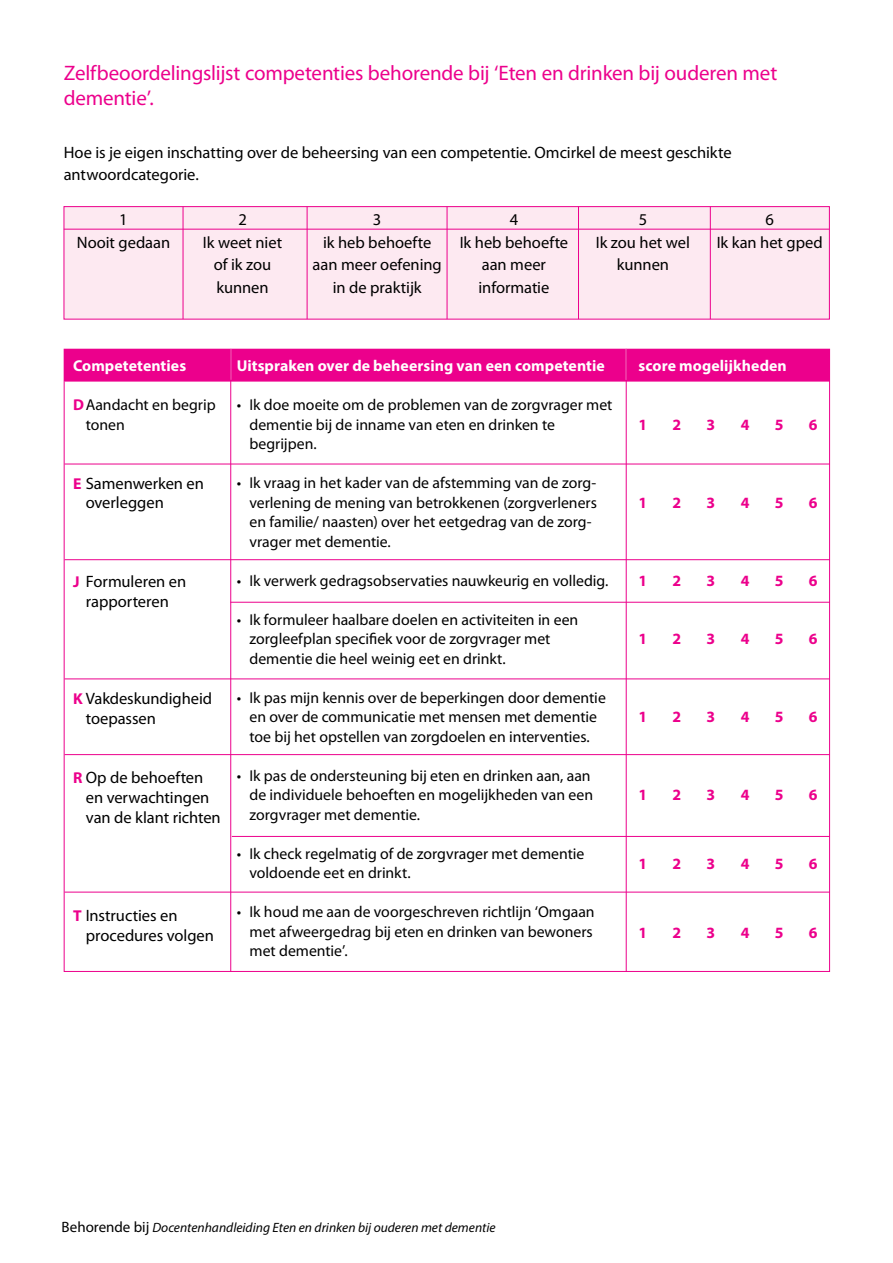
<style>
.page{position:relative;width:893px;height:1263px;background:#fff}
.page>*{position:absolute;margin:0;border:0;box-sizing:border-box;transform-origin:0 0}
.t1{font:21px/25.2px "Myriad Pro";letter-spacing:-.005em;color:#ec008c}
.t2{font:16.5px/22.5px "Myriad Pro";color:#000;text-align:center}
.t3{font:15.75px/19.5px "Myriad Pro";color:#000}
.t4{font:700 15.75px "Myriad Pro";letter-spacing:.005em;color:#fff}
.t5{font:700 15.75px "Myriad Pro";color:#ec008c}
.t6{font:italic 13.5px "Myriad Pro";color:#000}
.s1{font-weight:700;color:#ec008c}
.s2{font-weight:700;font-size:15.75px;color:#ec008c}
.s3{font-style:normal;font-size:15px}
</style>
<div class="page">
<div style="left:64px;top:207px;width:765px;height:112px;background:#fde9f1"></div>
<div style="left:64px;top:206px;width:766px;height:113px;border:1px solid #ec008c"></div>
<svg style="left:63px;top:348px;width:767px;height:624px"></svg>
<hr style="left:183px;top:207px;width:1px;height:112px;background:#ec008c">
<hr style="left:578px;top:207px;width:1px;height:112px;background:#ec008c">
<hr style="left:307px;top:207px;width:1px;height:112px;background:#ec008c">
<hr style="left:447px;top:207px;width:1px;height:112px;background:#ec008c">
<hr style="left:710px;top:207px;width:1px;height:112px;background:#ec008c">
<div style="left:65px;top:349px;width:765px;height:32px;background:#ec008c"></div>
<hr style="left:65px;top:381px;width:765px;height:1px;background:#ec008c">
<hr style="left:65px;top:559px;width:765px;height:1px;background:#ec008c">
<hr style="left:65px;top:892px;width:765px;height:1px;background:#ec008c">
<hr style="left:65px;top:754px;width:765px;height:1px;background:#ec008c">
<hr style="left:65px;top:464px;width:765px;height:1px;background:#ec008c">
<hr style="left:65px;top:678px;width:765px;height:1px;background:#ec008c">
<hr style="left:230px;top:349px;width:1px;height:623px;background:#ec008c">
<hr style="left:626px;top:349px;width:1px;height:623px;background:#ec008c">
<hr style="left:230px;top:602px;width:600px;height:1px;background:#ec008c">
<hr style="left:232px;top:836px;width:598px;height:1px;background:#ec008c">
<hr style="left:64px;top:229px;width:765px;height:1px;background:#ec008c">
<h1 class="t1" style="left:64px;top:60px;width:715px">Zelfbeoordelingslijst competenties behorende bij ‘Eten en drinken bij ouderen met dementie’.</h1>
<p class="t2" style="left:64px;top:140px;width:669px;text-align:left">Hoe is je eigen inschatting over de beheersing van een competentie. Omcirkel de meest geschikte antwoordcategorie.</p>
<p class="t2" style="left:77px;top:208px;width:95px">1<br>Nooit gedaan</p>
<p class="t2" style="left:203px;top:208px;width:81px">2<br>Ik weet niet of ik zou kunnen</p>
<p class="t2" style="left:313px;top:208px;width:131px">3<br>ik heb behoefte aan meer oefening in de praktijk</p>
<p class="t2" style="left:460px;top:208px;width:110px">4<br>Ik heb behoefte aan meer informatie</p>
<p class="t2" style="left:596px;top:208px;width:96px">5<br>Ik zou het wel kunnen</p>
<p class="t2" style="left:717px;top:208px;width:108px">6<br>Ik kan het gped</p>
<p class="t4" style="left:73px;top:356px;width:115px">Competetenties</p>
<p class="t3" style="left:86px;top:395px;width:131px;text-indent:-13px"><span class="s1">D</span>Aandacht en begrip tonen</p>
<p class="t2" style="left:86px;top:473px;width:120px;line-height:19.8px;text-align:left;text-indent:-13px"><span class="s2">E</span> Samenwerken en overleggen</p>
<p class="t2" style="left:73px;top:571px;width:115px;line-height:19.8px"><span class="s2">J</span> Formuleren en rapporteren</p>
<p class="t2" style="left:86px;top:689px;width:128px;line-height:19.8px;text-align:left;text-indent:-13px"><span class="s2">K</span> Vakdeskundigheid toepassen</p>
<p class="t2" style="left:86px;top:767px;width:136px;line-height:19.8px;text-align:left;text-indent:-13px"><span class="s2">R</span> Op de behoeften en verwachtingen van de klant richten</p>
<p class="t2" style="left:86px;top:905px;width:130px;line-height:19.8px;text-align:left;text-indent:-13px"><span class="s2">T</span> Instructies en procedures volgen</p>
<p class="t4" style="left:237px;top:356px;width:370px">Uitspraken over de beheersing van een competentie</p>
<p class="t3" style="left:249px;top:395px;width:364px;text-indent:-13px">• Ik doe moeite om de problemen van de zorgvrager met dementie bij de inname van eten en drinken te begrijpen.</p>
<p class="t3" style="left:249px;top:473px;width:349px;text-indent:-13px">• Ik vraag in het kader van de afstemming van de zorg&shy;verlening de mening van betrokkenen (zorgverleners en familie/ naasten) over het eetgedrag van de zorg&shy;vrager met dementie.</p>
<p class="t3" style="left:237px;top:570px;width:373px">• Ik verwerk gedragsobservaties nauwkeurig en volledig.</p>
<p class="t3" style="left:249px;top:609px;width:330px;text-indent:-13px">• Ik formuleer haalbare doelen en activiteiten in een zorgleefplan specifiek voor de zorgvrager met dementie die heel weinig eet en drinkt.</p>
<p class="t3" style="left:237px;top:687px;width:371px;text-align:center">• Ik pas mijn kennis over de beperkingen door dementie en over de communicatie met mensen met dementie toe bij het opstellen van zorgdoelen en interventies.</p>
<p class="t3" style="left:249px;top:765px;width:345px;text-indent:-13px">• Ik pas de ondersteuning bij eten en drinken aan, aan de individuele behoeften en mogelijkheden van een zorgvrager met dementie.</p>
<p class="t3" style="left:249px;top:843px;width:336px;text-indent:-13px">• Ik check regelmatig of de zorgvrager met dementie voldoende eet en drinkt.</p>
<p class="t3" style="left:249px;top:902px;width:347px;text-align:justify;text-indent:-13px">• Ik houd me aan de voorgeschreven richtlijn ‘Omgaan met afweergedrag bij eten en drinken van bewoners met dementie’.</p>
<p class="t4" style="left:639px;top:356px;width:150px">score mogelijkheden</p>
<p class="t5" style="left:639px;top:414px;width:10px">1</p>
<p class="t5" style="left:673px;top:414px;width:10px">2</p>
<p class="t5" style="left:707px;top:414px;width:10px">3</p>
<p class="t5" style="left:741px;top:414px;width:10px">4</p>
<p class="t5" style="left:775px;top:414px;width:10px">5</p>
<p class="t5" style="left:809px;top:414px;width:10px">6</p>
<p class="t5" style="left:639px;top:492px;width:10px">1</p>
<p class="t5" style="left:673px;top:492px;width:10px">2</p>
<p class="t5" style="left:707px;top:492px;width:10px">3</p>
<p class="t5" style="left:741px;top:492px;width:10px">4</p>
<p class="t5" style="left:775px;top:492px;width:10px">5</p>
<p class="t5" style="left:809px;top:492px;width:10px">6</p>
<p class="t5" style="left:639px;top:570px;width:10px">1</p>
<p class="t5" style="left:673px;top:570px;width:10px">2</p>
<p class="t5" style="left:707px;top:570px;width:10px">3</p>
<p class="t5" style="left:741px;top:570px;width:10px">4</p>
<p class="t5" style="left:775px;top:570px;width:10px">5</p>
<p class="t5" style="left:809px;top:570px;width:10px">6</p>
<p class="t5" style="left:639px;top:629px;width:10px">1</p>
<p class="t5" style="left:673px;top:629px;width:10px">2</p>
<p class="t5" style="left:707px;top:629px;width:10px">3</p>
<p class="t5" style="left:741px;top:629px;width:10px">4</p>
<p class="t5" style="left:775px;top:629px;width:10px">5</p>
<p class="t5" style="left:809px;top:629px;width:10px">6</p>
<p class="t5" style="left:639px;top:707px;width:10px">1</p>
<p class="t5" style="left:673px;top:707px;width:10px">2</p>
<p class="t5" style="left:707px;top:707px;width:10px">3</p>
<p class="t5" style="left:741px;top:707px;width:10px">4</p>
<p class="t5" style="left:775px;top:707px;width:10px">5</p>
<p class="t5" style="left:809px;top:707px;width:10px">6</p>
<p class="t5" style="left:639px;top:785px;width:10px">1</p>
<p class="t5" style="left:673px;top:785px;width:10px">2</p>
<p class="t5" style="left:707px;top:785px;width:10px">3</p>
<p class="t5" style="left:741px;top:785px;width:10px">4</p>
<p class="t5" style="left:775px;top:785px;width:10px">5</p>
<p class="t5" style="left:809px;top:785px;width:10px">6</p>
<p class="t5" style="left:639px;top:854px;width:10px">1</p>
<p class="t5" style="left:673px;top:854px;width:10px">2</p>
<p class="t5" style="left:707px;top:854px;width:10px">3</p>
<p class="t5" style="left:741px;top:854px;width:10px">4</p>
<p class="t5" style="left:775px;top:854px;width:10px">5</p>
<p class="t5" style="left:809px;top:854px;width:10px">6</p>
<p class="t5" style="left:639px;top:923px;width:10px">1</p>
<p class="t5" style="left:673px;top:923px;width:10px">2</p>
<p class="t5" style="left:707px;top:923px;width:10px">3</p>
<p class="t5" style="left:741px;top:923px;width:10px">4</p>
<p class="t5" style="left:775px;top:923px;width:10px">5</p>
<p class="t5" style="left:809px;top:923px;width:10px">6</p>
<p class="t6" style="left:62px;top:1219px;width:435px"><span class="s3">Behorende bij</span> Docentenhandleiding Eten en drinken bij ouderen met dementie</p>
</div>
